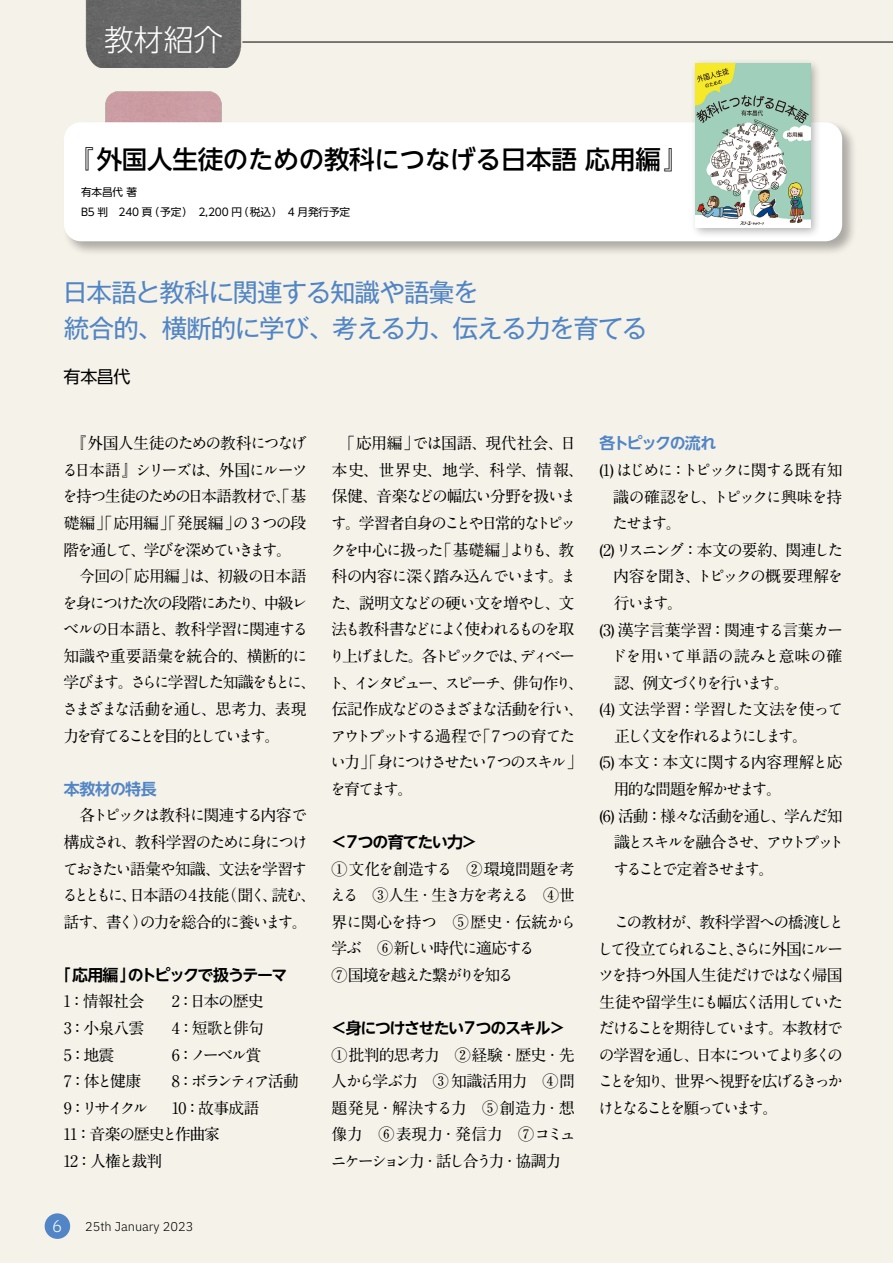
<style>
.page{position:relative;width:893px;height:1263px;background:#f5f2e9}
.page>*{position:absolute;margin:0;border:0;box-sizing:border-box;transform-origin:0 0}
.t1{font:300 29.7px "UD Shin Go NT Pro";color:#fff}
.t2{font:25.5px/36.2px "Gothic MB101 Pro";letter-spacing:-.045em;color:#5185c5}
.t3{font:500 25.5px "UD Shin Go NT Pro";letter-spacing:-.01em;color:#000}
.t4{font:16.95px "UD Shin Go NT Pro";color:#000}
.t5{font:300 16.95px "IBM Plex Sans";color:#fff}
.t6{font:700 15.9px/26.5px "A1 Mincho Std";letter-spacing:-.12em;color:#000;text-align:justify}
.t7{font:700 15.9px/26.5px "A1 Mincho Std";letter-spacing:-.095em;color:#000}
.t8{font:700 15.9px/26.5px "A1 Mincho Std";letter-spacing:-.075em;color:#000}
.t9{font:700 15.9px "UD Shin Go NT Pro De";letter-spacing:-.08em;color:#000}
.t10{font:700 15.9px "A1 Mincho Std";letter-spacing:-.06em;color:#000}
.t11{font:700 15.9px "A1 Mincho Std";letter-spacing:-.03em;color:#000}
.t12{font:700 15.9px "A1 Mincho Std";letter-spacing:-.09em;color:#000}
.t13{font:700 15.9px "A1 Mincho Std";letter-spacing:-.165em;color:#000}
.t14{font:700 15.9px "A1 Mincho Std";letter-spacing:-.175em;color:#000}
.t15{font:700 15.9px "A1 Mincho Std";letter-spacing:-.15em;color:#000}
.t16{font:700 15.9px "A1 Mincho Std";letter-spacing:-.055em;color:#000}
.t17{font:700 15.9px "A1 Mincho Std";letter-spacing:-.215em;color:#000}
.t18{font:700 15.9px "A1 Mincho Std";letter-spacing:-.155em;color:#000}
.t19{font:700 15.9px "A1 Mincho Std";letter-spacing:-.05em;color:#000}
.t20{font:700 15.9px "A1 Mincho Std";letter-spacing:-.085em;color:#000}
.t21{font:700 15.9px "A1 Mincho Std";letter-spacing:-.02em;color:#000}
.t22{font:700 15.9px "A1 Mincho Std";letter-spacing:-.23em;color:#000}
.t23{font:700 15.9px "A1 Mincho Std";letter-spacing:-.205em;color:#000}
.t24{font:700 15.9px "A1 Mincho Std";letter-spacing:-.19em;color:#000}
.t25{font:700 15.9px "UD Shin Go NT Pro De";letter-spacing:-.095em;color:#5185c5}
.t26{font:700 15.9px "UD Shin Go NT Pro De";letter-spacing:-.055em;color:#5185c5}
.t27{font:300 12.75px "IBM Plex Sans";color:#000}
.t28{font:10.65px/19.2px "UD Shin Go NT Pro";letter-spacing:-.01em;color:#000}
</style>
<div class="page">
<hr style="left:242px;top:42px;width:651px;height:1px;background:#000">
<div style="left:85px;top:0;width:157px;height:68px;background:#656666"></div>
<div style="left:45px;top:1213px;width:25px;height:26px;background:#5185c5;border-radius:50%"></div>
<img style="left:105px;top:91px;width:117px;height:29px">
<div style="left:62px;top:120px;width:795px;height:136px;background:#000;opacity:.3"></div>
<div style="left:64px;top:122px;width:778px;height:119px;background:#fff;border-radius:17px"></div>
<div style="left:690px;top:58px;width:131px;height:181px;background:#000;opacity:.3"></div>
<img style="left:695px;top:64px;width:115px;height:164px">
<h1 class="t1" style="left:104px;top:16px;width:121px">教材紹介</h1>
<h2 class="t3" style="left:68px;top:139px;width:623px">『外国人生徒のための教科につなげる日本語 応用編』</h2>
<p class="t28" style="left:81px;top:182px;width:271px">有本昌代 著<br>B5 判　240 頁（予定）　2,200 円（税込）　4 月発行予定</p>
<h2 class="t2" style="left:63px;top:270px;width:587px">日本語と教科に関連する知識や語彙を<br>統合的、横断的に学び、考える力、伝える力を育てる</h2>
<p class="t4" style="left:64px;top:363px;width:68px">有本昌代</p>
<p class="t12" style="left:70px;top:430px;width:238px">『外国人生徒のための教科につなげ</p>
<p class="t6" style="left:62px;top:454px;width:247px">る日本語』シリーズは、外国にルーツ</p>
<p class="t6" style="left:62px;top:481px;width:246px">を持つ生徒のための日本語教材で、「基</p>
<p class="t10" style="left:64px;top:510px;width:244px">礎編」「応用編」「発展編」の 3 つの段</p>
<p class="t13" style="left:63px;top:537px;width:230px">階を通して、学びを深めていきます。</p>
<p class="t19" style="left:79px;top:563px;width:229px">今回の「応用編」は、初級の日本語</p>
<p class="t15" style="left:62px;top:590px;width:247px">を身につけた次の段階にあたり、中級レ</p>
<p class="t7" style="left:63px;top:614px;width:247px">ベルの日本語と、教科学習に関連する</p>
<p class="t11" style="left:63px;top:643px;width:246px">知識や重要語彙を統合的、横断的に</p>
<p class="t14" style="left:64px;top:669px;width:254px">学びます。さらに学習した知識をもとに、</p>
<p class="t12" style="left:62px;top:696px;width:246px">さまざまな活動を通し、思考力、表現</p>
<p class="t17" style="left:63px;top:723px;width:219px">力を育てることを目的としています。</p>
<p class="t26" style="left:64px;top:776px;width:94px">本教材の特長</p>
<p class="t6" style="left:62px;top:800px;width:256px;text-align:center">各トピックは教科に関連する内容で<br>構成され、教科学習のために身につけておきたい語彙や知識、文法を学習するとともに、日本語の４技能（聞く、読む、話す、書く）の力を総合的に養います。</p>
<p class="t9" style="left:54px;top:962px;width:235px">「応用編」のトピックで扱うテーマ</p>
<p class="t6" style="left:63px;top:986px;width:83px">1：情報社会</p>
<p class="t6" style="left:172px;top:986px;width:93px">2：日本の歴史</p>
<p class="t6" style="left:64px;top:1012px;width:82px">3：小泉八雲</p>
<p class="t6" style="left:172px;top:1012px;width:94px">4：短歌と俳句</p>
<p class="t6" style="left:64px;top:1039px;width:52px">5：地震</p>
<p class="t6" style="left:172px;top:1039px;width:91px">6：ノーベル賞</p>
<p class="t6" style="left:64px;top:1066px;width:79px">7：体と健康</p>
<p class="t13" style="left:172px;top:1068px;width:129px">8：ボランティア活動</p>
<p class="t6" style="left:64px;top:1092px;width:86px">9：リサイクル</p>
<p class="t8" style="left:63px;top:1092px;width:197px;text-indent:108px">10：故事成語<br>11：音楽の歴史と作曲家<br>12：人権と裁判</p>
<p class="t5" style="left:52px;top:1213px;width:12px">6</p>
<p class="t27" style="left:85px;top:1216px;width:110px">25th January 2023</p>
<p class="t6" style="left:329px;top:428px;width:257px;text-align:left;text-indent:10px">「応用編」では国語、現代社会、日本史、世界史、地学、科学、情報、保健、音楽などの幅広い分野を扱います。学習者自身のことや日常的なトピックを中心に扱った「基礎編」よりも、教科の内容に深く踏み込んでいます。また、説明文などの硬い文を増やし、文法も教科書などによく使われるものを取り上げました。各トピックでは、ディベート、インタビュー、スピーチ、俳句作り、伝記作成などのさまざまな活動を行い、アウトプットする過程で「７つの育てたい力」「身につけさせたい７つのスキル」を育てます。</p>
<p class="t9" style="left:331px;top:829px;width:148px">＜７つの育てたい力＞</p>
<p class="t7" style="left:330px;top:853px;width:248px">①文化を創造する　②環境問題を考える　③人生・生き方を考える　④世界に関心を持つ　⑤歴史・伝統から学ぶ　⑥新しい時代に適応する　<br>⑦国境を越えた繋がりを知る</p>
<p class="t9" style="left:331px;top:1015px;width:236px">＜身につけさせたい７つのスキル＞</p>
<p class="t6" style="left:331px;top:1039px;width:246px">①批判的思考力　②経験・歴史・先人から学ぶ力　③ 知識活用力　④問題発見・解決する力　⑤創造力・想像力　⑥表現力・発信力　⑦コミュニケーション力・話し合う力・協調力</p>
<p class="t25" style="left:600px;top:430px;width:118px">各トピックの流れ</p>
<p class="t6" style="left:599px;top:455px;width:245px">(1) はじめに：トピックに関する既有知</p>
<p class="t8" style="left:613px;top:481px;width:231px">識の確認をし、トピックに興味を持</p>
<p class="t6" style="left:612px;top:508px;width:71px">たせます。</p>
<p class="t6" style="left:599px;top:534px;width:245px">(2) リスニング：本文の要約、関連した</p>
<p class="t20" style="left:613px;top:563px;width:232px">内容を聞き、トピックの概要理解を</p>
<p class="t6" style="left:614px;top:587px;width:71px">行います。</p>
<p class="t11" style="left:599px;top:617px;width:245px">(3) 漢字言葉学習：関連する言葉カー</p>
<p class="t21" style="left:611px;top:643px;width:233px">ドを用いて単語の読みと意味の確</p>
<p class="t23" style="left:614px;top:670px;width:177px">認、例文づくりを行います。</p>
<p class="t16" style="left:599px;top:696px;width:246px">(4) 文法学習：学習した文法を使って</p>
<p class="t22" style="left:614px;top:723px;width:196px">正しく文を作れるようにします。</p>
<p class="t10" style="left:599px;top:749px;width:245px">(5) 本文：本文に関する内容理解と応</p>
<p class="t6" style="left:614px;top:773px;width:170px">用的な問題を解かせます。</p>
<p class="t6" style="left:599px;top:800px;width:245px">(6) 活動：様々な活動を通し、学んだ知</p>
<p class="t18" style="left:614px;top:829px;width:232px">識とスキルを融合させ、アウトプット</p>
<p class="t24" style="left:613px;top:856px;width:163px">することで定着させます。</p>
<p class="t6" style="left:597px;top:906px;width:249px;text-indent:17px">この教材が、教科学習への橋渡しとして役立てられること、さらに外国にルーツを持つ外国人生徒だけではなく帰国生徒や留学生にも幅広く活用していただけることを期待しています。本教材での学習を通し、日本についてより多くのことを知り、世界へ視野を広げるきっかけとなることを願っています。</p>
</div>
